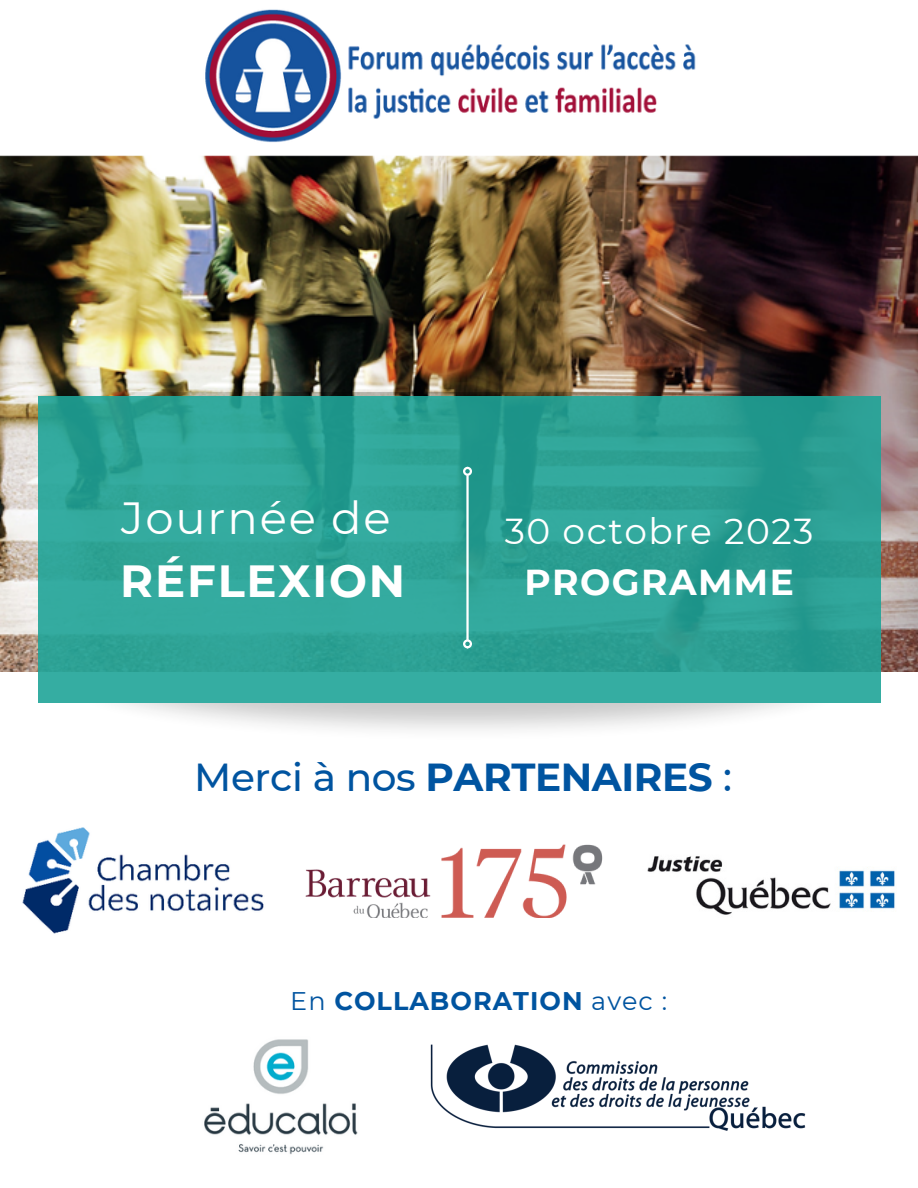
<style>
.page{position:relative;width:918px;height:1188px;background:#fff}
.page>*{position:absolute;margin:0;border:0;box-sizing:border-box;transform-origin:0 0}
.t1{font:45px "Montserrat";letter-spacing:.04em;color:#fff}
.t2{font:700 45px "Montserrat";letter-spacing:.04em;color:#fff}
.t3{font:700 39px "Montserrat";letter-spacing:-.01em;color:#0054a0}
.t4{font:36px "Montserrat";letter-spacing:.04em;color:#fff}
.t5{font:700 36px "Montserrat";letter-spacing:.04em;color:#fff}
.t6{font:700 25.5px "Montserrat";letter-spacing:.04em;color:#0054a0}
.s1{font-weight:500}
.s2{font-weight:400}
</style>
<div class="page">
<img style="left:0;top:155px;width:918px;height:517px">
<img style="left:20px;top:622px;width:865px;height:108px">
<img style="left:20px;top:392px;width:865px;height:84px">
<svg style="left:38px;top:396px;width:843px;height:306px;background:#2da397"></svg>
<img style="left:160px;top:9px;width:598px;height:171px">
<img style="left:305px;top:844px;width:298px;height:74px">
<img style="left:22px;top:827px;width:242px;height:107px">
<img style="left:647px;top:856px;width:248px;height:59px">
<hr style="left:466px;top:475px;width:3px;height:165px;background:#fff">
<div style="left:463px;top:467px;width:9px;height:9px;border:2px solid #fff;border-radius:50%"></div>
<div style="left:463px;top:639px;width:9px;height:9px;border:2px solid #fff;border-radius:50%"></div>
<img style="left:204px;top:1039px;width:154px;height:116px">
<img style="left:430px;top:1044px;width:376px;height:87px">
<p class="t1" style="left:121px;top:490px;width:271px">Journée de</p>
<p class="t2" style="left:120px;top:553px;width:286px">RÉFLEXION</p>
<p class="t4" style="left:505px;top:509px;width:310px">30 octobre 2023</p>
<p class="t5" style="left:524px;top:560px;width:271px">PROGRAMME</p>
<p class="t3" style="left:194px;top:753px;width:539px"><span class="s1">Merci à nos</span> PARTENAIRES <span class="s1">:</span></p>
<p class="t6" style="left:290px;top:985px;width:378px"><span class="s2">En</span> COLLABORATION <span class="s2">avec :</span></p>
</div>
